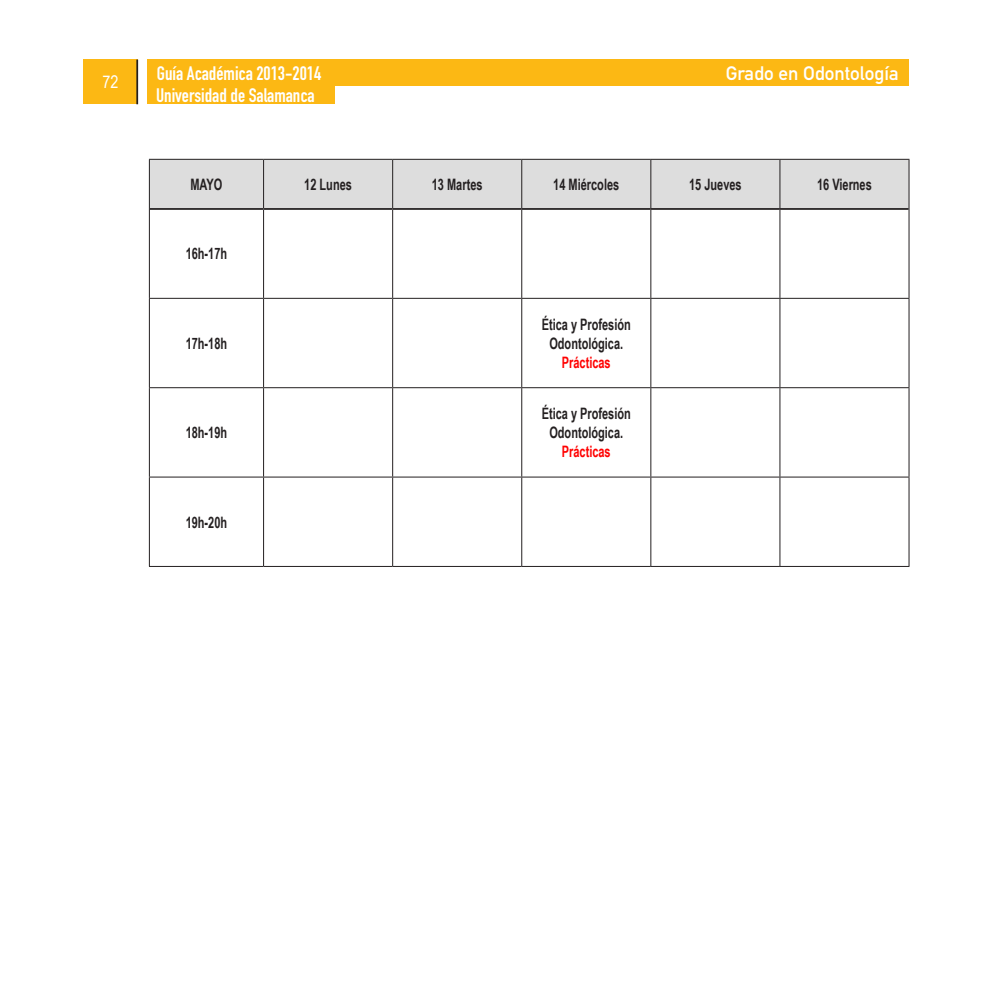
<style>
.page{position:relative;width:993px;height:993px;background:#fff}
.page>*{position:absolute;margin:0;border:0;box-sizing:border-box;transform-origin:0 0}
.t1{font:19.25px "DIN Engschrift Alternate";color:#fff}
.t2{font:19.25px "DIN Mittelschrift";color:#fff}
.t3{font:17.5px "Arial Narrow";color:#fff}
.t4{font:700 15.75px/18.9px "Arial Narrow";color:#231f20;text-align:center;scale:.85 1}
.s1{color:#f00}
</style>
<div class="page">
<div style="left:83px;top:60px;width:55px;height:44px;background:#fcb814"></div>
<hr style="left:136px;top:60px;width:2px;height:44px;background:#231f20">
<div style="left:147px;top:60px;width:187px;height:44px;background:#fcb814"></div>
<div style="left:147px;top:60px;width:761px;height:26px;background:#fcb814"></div>
<div style="left:150px;top:160px;width:758px;height:48px;background:#ddd"></div>
<hr style="left:149px;top:159px;width:114px;height:1px;background:#231f20">
<hr style="left:149px;top:160px;width:1px;height:49px;background:#231f20">
<hr style="left:263px;top:159px;width:129px;height:1px;background:#231f20">
<hr style="left:263px;top:160px;width:1px;height:48px;background:#231f20">
<hr style="left:392px;top:159px;width:129px;height:1px;background:#231f20">
<hr style="left:392px;top:160px;width:1px;height:48px;background:#231f20">
<hr style="left:521px;top:159px;width:129px;height:1px;background:#231f20">
<hr style="left:521px;top:160px;width:1px;height:48px;background:#231f20">
<hr style="left:650px;top:159px;width:129px;height:1px;background:#231f20">
<hr style="left:650px;top:160px;width:1px;height:48px;background:#231f20">
<hr style="left:779px;top:159px;width:130px;height:1px;background:#231f20">
<hr style="left:779px;top:160px;width:1px;height:48px;background:#231f20">
<hr style="left:908px;top:160px;width:1px;height:49px;background:#231f20">
<hr style="left:149px;top:209px;width:1px;height:89px;background:#231f20">
<hr style="left:263px;top:210px;width:1px;height:88px;background:#231f20">
<hr style="left:392px;top:210px;width:1px;height:88px;background:#231f20">
<hr style="left:521px;top:210px;width:1px;height:88px;background:#231f20">
<hr style="left:650px;top:210px;width:1px;height:88px;background:#231f20">
<hr style="left:779px;top:210px;width:1px;height:88px;background:#231f20">
<hr style="left:908px;top:209px;width:1px;height:89px;background:#231f20">
<hr style="left:149px;top:298px;width:114px;height:1px;background:#231f20">
<hr style="left:149px;top:299px;width:1px;height:88px;background:#231f20">
<hr style="left:263px;top:298px;width:129px;height:1px;background:#231f20">
<hr style="left:263px;top:299px;width:1px;height:88px;background:#231f20">
<hr style="left:392px;top:298px;width:129px;height:1px;background:#231f20">
<hr style="left:392px;top:299px;width:1px;height:88px;background:#231f20">
<hr style="left:521px;top:298px;width:129px;height:1px;background:#231f20">
<hr style="left:521px;top:299px;width:1px;height:88px;background:#231f20">
<hr style="left:650px;top:298px;width:129px;height:1px;background:#231f20">
<hr style="left:650px;top:299px;width:1px;height:88px;background:#231f20">
<hr style="left:779px;top:298px;width:130px;height:1px;background:#231f20">
<hr style="left:779px;top:299px;width:1px;height:88px;background:#231f20">
<hr style="left:908px;top:299px;width:1px;height:88px;background:#231f20">
<hr style="left:149px;top:387px;width:114px;height:1px;background:#231f20">
<hr style="left:149px;top:388px;width:1px;height:88px;background:#231f20">
<hr style="left:263px;top:387px;width:129px;height:1px;background:#231f20">
<hr style="left:263px;top:388px;width:1px;height:88px;background:#231f20">
<hr style="left:392px;top:387px;width:129px;height:1px;background:#231f20">
<hr style="left:392px;top:388px;width:1px;height:88px;background:#231f20">
<hr style="left:521px;top:387px;width:129px;height:1px;background:#231f20">
<hr style="left:521px;top:388px;width:1px;height:88px;background:#231f20">
<hr style="left:650px;top:387px;width:129px;height:1px;background:#231f20">
<hr style="left:650px;top:388px;width:1px;height:88px;background:#231f20">
<hr style="left:779px;top:387px;width:130px;height:1px;background:#231f20">
<hr style="left:779px;top:388px;width:1px;height:88px;background:#231f20">
<hr style="left:908px;top:388px;width:1px;height:88px;background:#231f20">
<hr style="left:149px;top:476px;width:114px;height:1px;background:#231f20">
<hr style="left:149px;top:477px;width:1px;height:89px;background:#231f20">
<hr style="left:263px;top:476px;width:129px;height:1px;background:#231f20">
<hr style="left:263px;top:477px;width:1px;height:89px;background:#231f20">
<hr style="left:392px;top:476px;width:129px;height:1px;background:#231f20">
<hr style="left:392px;top:477px;width:1px;height:89px;background:#231f20">
<hr style="left:521px;top:476px;width:129px;height:1px;background:#231f20">
<hr style="left:521px;top:477px;width:1px;height:89px;background:#231f20">
<hr style="left:650px;top:476px;width:129px;height:1px;background:#231f20">
<hr style="left:650px;top:477px;width:1px;height:89px;background:#231f20">
<hr style="left:779px;top:476px;width:130px;height:1px;background:#231f20">
<hr style="left:779px;top:477px;width:1px;height:89px;background:#231f20">
<hr style="left:908px;top:477px;width:1px;height:89px;background:#231f20">
<hr style="left:149px;top:566px;width:114px;height:1px;background:#231f20">
<hr style="left:263px;top:566px;width:129px;height:1px;background:#231f20">
<hr style="left:392px;top:566px;width:129px;height:1px;background:#231f20">
<hr style="left:521px;top:566px;width:129px;height:1px;background:#231f20">
<hr style="left:650px;top:566px;width:129px;height:1px;background:#231f20">
<hr style="left:779px;top:566px;width:130px;height:1px;background:#231f20">
<hr style="left:150px;top:208px;width:113px;height:2px;background:#231f20">
<hr style="left:263px;top:208px;width:129px;height:2px;background:#231f20">
<hr style="left:392px;top:208px;width:129px;height:2px;background:#231f20">
<hr style="left:521px;top:208px;width:129px;height:2px;background:#231f20">
<hr style="left:650px;top:208px;width:129px;height:2px;background:#231f20">
<hr style="left:779px;top:208px;width:129px;height:2px;background:#231f20">
<p class="t3" style="left:102px;top:69px;width:17px">72</p>
<p class="t1" style="left:157px;top:62px;width:166px">Guía Académica 2013-2014</p>
<p class="t2" style="left:725px;top:62px;width:174px">Grado en Odontología</p>
<p class="t1" style="left:156px;top:84px;width:160px">Universidad de Salamanca</p>
<p class="t4" style="left:190px;top:174px;width:39px">MAYO</p>
<p class="t4" style="left:304px;top:174px;width:57px">12 Lunes</p>
<p class="t4" style="left:431px;top:174px;width:61px">13 Martes</p>
<p class="t4" style="left:553px;top:174px;width:79px">14 Miércoles</p>
<p class="t4" style="left:689px;top:174px;width:63px">15 Jueves</p>
<p class="t4" style="left:816px;top:174px;width:66px">16 Viernes</p>
<p class="t4" style="left:186px;top:243px;width:50px">16h-17h</p>
<p class="t4" style="left:186px;top:333px;width:50px">17h-18h</p>
<p class="t4" style="left:186px;top:422px;width:50px">18h-19h</p>
<p class="t4" style="left:186px;top:511px;width:50px">19h-20h</p>
<p class="t4" style="left:541px;top:314px;width:106px">Ética y Profesión<br>Odontológica.<br><span class="s1">Prácticas</span></p>
<p class="t4" style="left:541px;top:403px;width:106px">Ética y Profesión<br>Odontológica.<br><span class="s1">Prácticas</span></p>
</div>
